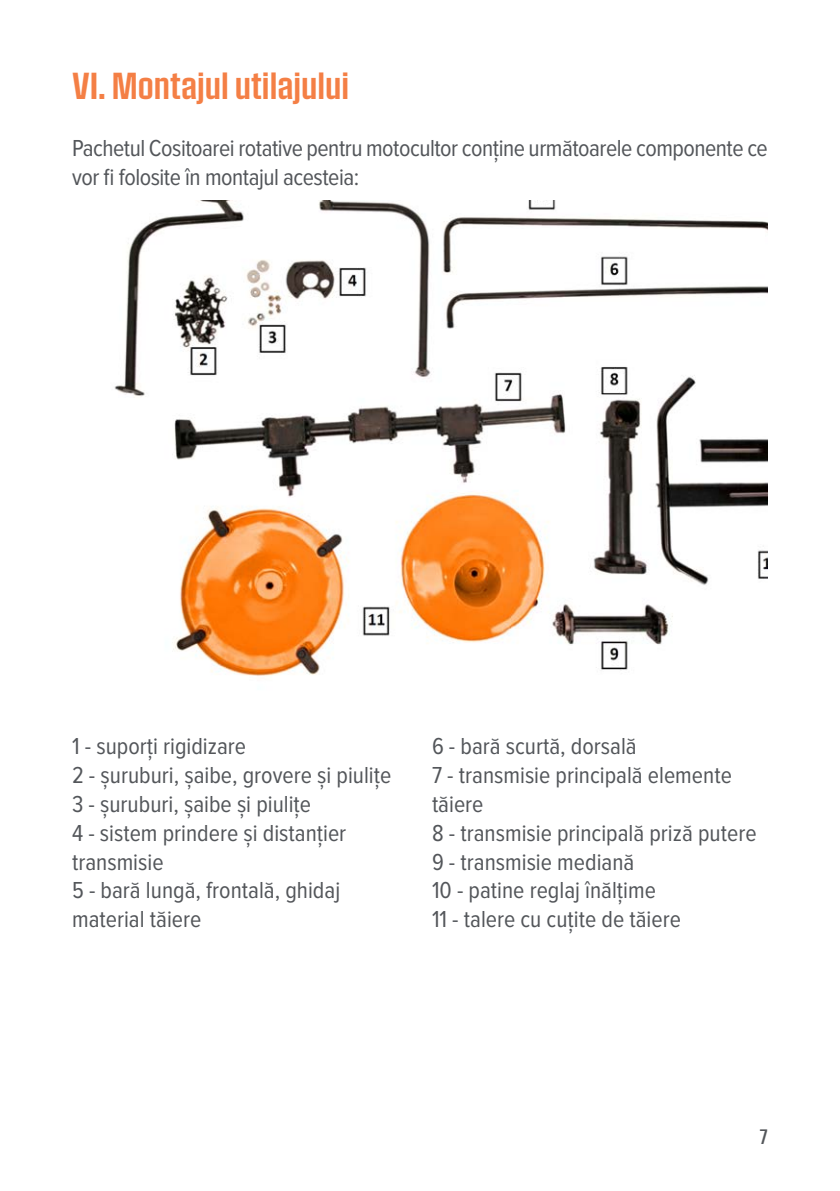
<style>
.page{position:relative;width:840px;height:1191px;background:#fff}
.page>*{position:absolute;margin:0;border:0;box-sizing:border-box;transform-origin:0 0}
.t1{font:36px "Pressio No.43";color:#f47f45}
.t2{font:24px/28.8px "Proxima Nova Cond";color:#53565a}
.t3{font:24px/28.8px "Proxima Nova Cond";letter-spacing:-.02em;color:#53565a}
.t4{font:20px "Pressio No.42";color:#53565a}
</style>
<div class="page">
<img style="left:114px;top:200px;width:653px;height:476px">
<p class="t1" style="left:72px;top:65px;width:278px">VI. Montajul utilajului</p>
<p class="t3" style="left:72px;top:134px;width:696px">Pachetul Cositoarei rotative pentru motocultor conține următoarele componente ce vor fi folosite în montajul acesteia:</p>
<p class="t2" style="left:72px;top:732px;width:320px">1 - suporți rigidizare<br>2 - șuruburi, șaibe, grovere și piulițe<br>3 - șuruburi, șaibe și piulițe<br>4 - sistem prindere și distanțier transmisie<br>5 - bară lungă, frontală, ghidaj material tăiere</p>
<p class="t2" style="left:432px;top:732px;width:326px">6 - bară scurtă, dorsală<br>7 - transmisie principală elemente tăiere<br>8 - transmisie principală priză putere<br>9 - transmisie mediană<br>10 - patine reglaj înălțime<br>11 - talere cu cuțite de tăiere</p>
<p class="t4" style="left:759px;top:1125px;width:10px">7</p>
</div>
